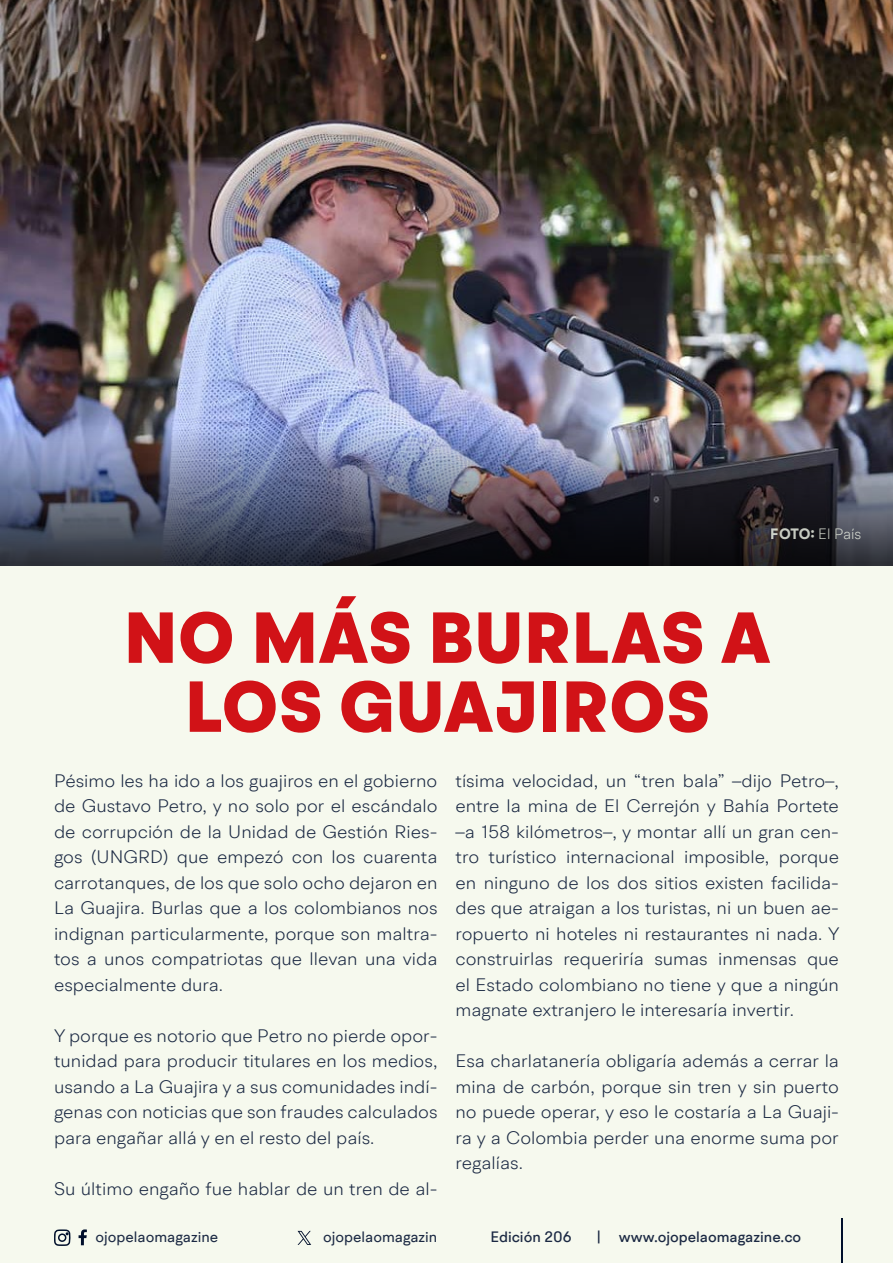
<style>
.page{position:relative;width:893px;height:1263px;background:#f6f9ee}
.page>*{position:absolute;margin:0;border:0;box-sizing:border-box;transform-origin:0 0}
.t1{font:900 72px/69px "BR Hendrix";letter-spacing:.01em;color:#d11217;text-align:center}
.t2{font:300 18px/25.5px "BR Hendrix";color:#1b2943;text-align:justify;scale:1.04 1}
.t3{font:500 15px "BR Hendrix";color:#1b2943}
.t4{font:15px "BR Hendrix";color:#1b2943}
.t5{font:300 15px "BR Hendrix";color:#f5faed}
.s1{font-weight:700}
</style>
<div class="page">
<svg style="left:79px;top:1229px;width:8px;height:16px"></svg>
<svg style="left:54px;top:1229px;width:17px;height:17px"></svg>
<hr style="left:841px;top:1219px;width:1px;height:44px;background:#000f2b">
<svg style="left:298px;top:1231px;width:13px;height:14px"></svg>
<img style="left:0;top:0;width:893px;height:429px">
<img style="left:0;top:429px;width:893px;height:136px">
<p class="t5" style="left:771px;top:525px;width:92px"><span class="s1">FOTO:</span> El País</p>
<h1 class="t1" style="left:124px;top:605px;width:648px">NO MÁS BURLAS A<br>LOS GUAJIROS</h1>
<p class="t2" style="left:54px;top:768px;width:370px">Pésimo les ha ido a los guajiros en el gobierno de Gustavo Petro, y no solo por el escándalo de corrupción de la Unidad de Gestión Ries&shy;gos (UNGRD) que empezó con los cuarenta carrotanques, de los que solo ocho dejaron en La Guajira. Burlas que a los colombianos nos indignan particularmente, porque son maltra&shy;tos a unos compatriotas que llevan una vida especialmente dura.</p>
<p class="t2" style="left:54px;top:1023px;width:370px">Y porque es notorio que Petro no pierde opor&shy;tunidad para producir titulares en los medios, usando a La Guajira y a sus comunidades indí&shy;genas con noticias que son fraudes calculados para engañar allá y en el resto del país.</p>
<p class="t2" style="left:54px;top:1176px;width:370px">Su último engaño fue hablar de un tren de al-</p>
<p class="t2" style="left:455px;top:768px;width:371px">tísima velocidad, un “tren bala” –dijo Petro–, entre la mina de El Cerrejón y Bahía Portete –a 158 kilómetros–, y montar allí un gran cen&shy;tro turístico internacional imposible, porque en ninguno de los dos sitios existen facilida&shy;des que atraigan a los turistas, ni un buen ae&shy;ropuerto ni hoteles ni restaurantes ni nada. Y construirlas requeriría sumas inmensas que el Estado colombiano no tiene y que a ningún magnate extranjero le interesaría invertir.</p>
<p class="t2" style="left:455px;top:1048px;width:370px">Esa charlatanería obligaría además a cerrar la mina de carbón, porque sin tren y sin puerto no puede operar, y eso le costaría a La Guaji&shy;ra y a Colombia perder una enorme suma por regalías.</p>
<p class="t4" style="left:96px;top:1227px;width:124px">ojopelaomagazine</p>
<p class="t4" style="left:323px;top:1227px;width:116px">ojopelaomagazin</p>
<p class="t3" style="left:490px;top:1227px;width:83px">Edición 206</p>
<p class="t3" style="left:596px;top:1227px;width:206px">| www.ojopelaomagazine.co</p>
</div>
